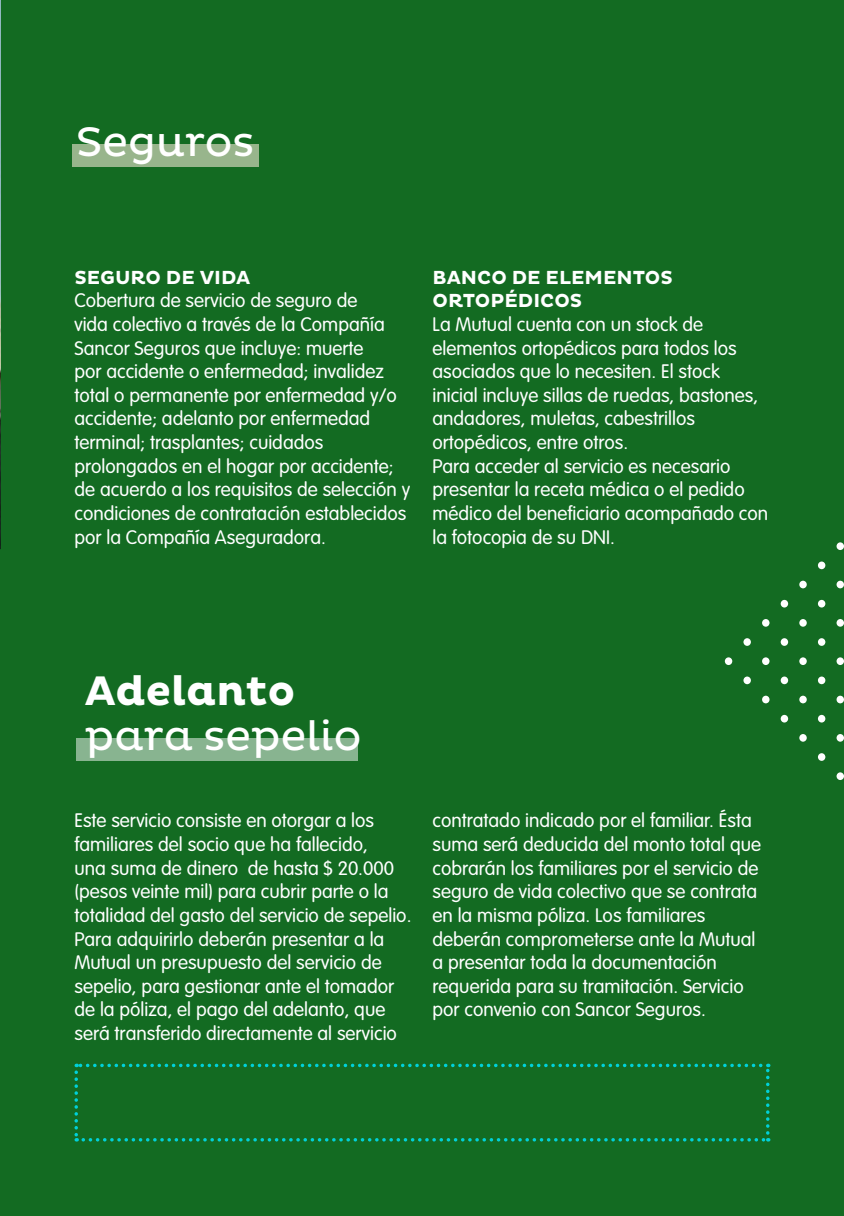
<style>
.page{position:relative;width:844px;height:1216px;background:#fff}
.page>*{position:absolute;margin:0;border:0;box-sizing:border-box;transform-origin:0 0}
.parrafo{font:42px "Pluto";color:#fff}
.parrafo-2{font:700 42px "Pluto";color:#fff}
.BAJADA{font:300 19.25px/23.6px "VAG Rounded Std";color:#fff}
.parrafo-3{font:300 19.25px/23.6px "VAG Rounded Std";color:#fff}
.BAJADA-2{font:700 19.25px/23.6px "Pluto";color:#fff}
</style>
<div class="page">
<div style="left:0;top:0;width:843px;height:1215px;background:#136b22"></div>
<img style="left:0;top:0;width:1px;height:549px">
<div style="left:72px;top:145px;width:186px;height:22px;background:#98b58c"></div>
<svg style="left:74px;top:1063px;width:695px;height:78px"></svg>
<div style="left:799px;top:580px;width:7px;height:8px;background:#fff;border-radius:50%"></div>
<div style="left:817px;top:600px;width:8px;height:7px;background:#fff;border-radius:50%"></div>
<svg style="left:817px;top:561px;width:8px;height:8px"></svg>
<div style="left:780px;top:600px;width:8px;height:7px;background:#fff;border-radius:50%"></div>
<svg style="left:836px;top:542px;width:7px;height:8px"></svg>
<div style="left:836px;top:580px;width:7px;height:8px;background:#fff;border-radius:50%"></div>
<svg style="left:724px;top:657px;width:8px;height:8px"></svg>
<div style="left:743px;top:676px;width:7px;height:8px;background:#fff;border-radius:50%"></div>
<div style="left:743px;top:638px;width:7px;height:8px;background:#fff;border-radius:50%"></div>
<svg style="left:799px;top:619px;width:7px;height:7px"></svg>
<div style="left:799px;top:657px;width:7px;height:8px;background:#fff;border-radius:50%"></div>
<svg style="left:817px;top:676px;width:8px;height:8px"></svg>
<svg style="left:817px;top:638px;width:8px;height:8px"></svg>
<div style="left:780px;top:676px;width:8px;height:8px;background:#fff;border-radius:50%"></div>
<div style="left:780px;top:638px;width:8px;height:8px;background:#fff;border-radius:50%"></div>
<svg style="left:762px;top:619px;width:7px;height:7px"></svg>
<svg style="left:761px;top:657px;width:8px;height:8px"></svg>
<svg style="left:836px;top:619px;width:7px;height:7px"></svg>
<div style="left:836px;top:657px;width:7px;height:8px;background:#fff;border-radius:50%"></div>
<svg style="left:799px;top:695px;width:7px;height:8px"></svg>
<div style="left:799px;top:734px;width:7px;height:7px;background:#fff;border-radius:50%"></div>
<div style="left:817px;top:753px;width:8px;height:7px;background:#fff;border-radius:50%"></div>
<svg style="left:817px;top:714px;width:8px;height:8px"></svg>
<svg style="left:780px;top:714px;width:8px;height:8px"></svg>
<svg style="left:762px;top:695px;width:7px;height:8px"></svg>
<svg style="left:836px;top:695px;width:7px;height:8px"></svg>
<div style="left:836px;top:734px;width:7px;height:7px;background:#fff;border-radius:50%"></div>
<div style="left:836px;top:772px;width:7px;height:8px;background:#fff;border-radius:50%"></div>
<div style="left:76px;top:738px;width:282px;height:22px;background:#88b490"></div>
<p class="parrafo" style="left:76px;top:117px;width:180px">Seguros</p>
<p class="BAJADA-2" style="left:74px;top:266px;width:177px">SEGURO DE VIDA</p>
<p class="BAJADA" style="left:74px;top:289px;width:337px">Cobertura de servicio de seguro de<br>vida colectivo a través de la Compañía Sancor Seguros que incluye: muerte<br>por accidente o enfermedad; invalidez total o permanente por enfermedad y/o accidente; adelanto por enfermedad terminal; trasplantes; cuidados prolongados en el hogar por accidente; de acuerdo a los requisitos de selección y condiciones de contratación establecidos por la Compañía Aseguradora.</p>
<p class="BAJADA-2" style="left:432px;top:266px;width:242px">BANCO DE ELEMENTOS<br>ORTOPÉDICOS</p>
<p class="BAJADA" style="left:432px;top:313px;width:327px">La Mutual cuenta con un stock de elementos ortopédicos para todos los asociados que lo necesiten. El stock inicial incluye sillas de ruedas, bastones, andadores, muletas, cabestrillos ortopédicos, entre otros.</p>
<p class="BAJADA" style="left:432px;top:455px;width:337px">Para acceder al servicio es necesario presentar la receta médica o el pedido médico del beneficiario acompañado con la fotocopia de su DNI.</p>
<p class="parrafo-2" style="left:85px;top:666px;width:211px">Adelanto</p>
<p class="parrafo" style="left:85px;top:712px;width:278px">para sepelio</p>
<p class="parrafo-3" style="left:74px;top:809px;width:338px">Este servicio consiste en otorgar a los familiares del socio que ha fallecido,<br>una suma de dinero de hasta $ 20.000 (pesos veinte mil) para cubrir parte o la totalidad del gasto del servicio de sepelio.<br>Para adquirirlo deberán presentar a la Mutual un presupuesto del servicio de sepelio, para gestionar ante el tomador de la póliza, el pago del adelanto, que será transferido directamente al servicio</p>
<p class="parrafo-3" style="left:432px;top:809px;width:330px">contratado indicado por el familiar. Ésta suma será deducida del monto total que cobrarán los familiares por el servicio de seguro de vida colectivo que se contrata en la misma póliza. Los familiares deberán comprometerse ante la Mutual a presentar toda la documentación requerida para su tramitación. Servicio por convenio con Sancor Seguros.</p>
</div>
